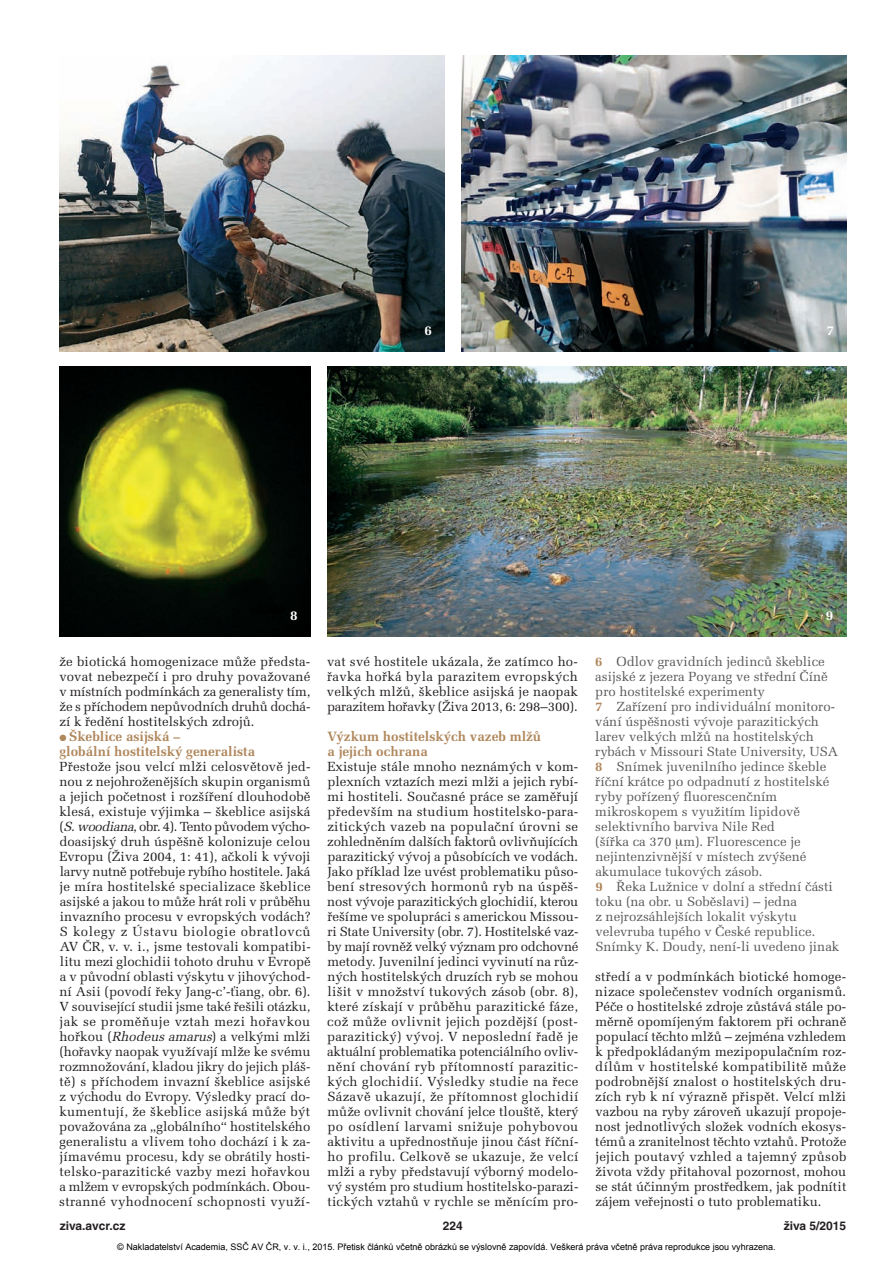
<style>
.page{position:relative;width:893px;height:1263px;background:#fff}
.page>*{position:absolute;margin:0;border:0;box-sizing:border-box;transform-origin:0 0}
.t1{font:700 13.5px/15px "Melior CE";color:#b0885d}
.t2{font:700 13.5px "Melior CE";color:#fff}
.t3{font:13.2px/15px "Melior CE";color:#231f20;text-align:justify}
.t4{font:13.2px/15px "Melior CE";color:#57585a}
.t5{font:700 12px "Helvetica CE";color:#231f20}
.t6{font:9px "Arial";color:#000}
.s1{font-style:italic}
.s2{font-weight:700;color:#b0885d}
</style>
<div class="page">
<img style="left:60px;top:366px;width:250px;height:270px">
<img style="left:461px;top:55px;width:385px;height:296px">
<img style="left:60px;top:55px;width:384px;height:296px">
<img style="left:327px;top:366px;width:519px;height:270px">
<p class="t2" style="left:425px;top:325px;width:9px">6</p>
<p class="t2" style="left:826px;top:325px;width:9px">7</p>
<p class="t2" style="left:290px;top:610px;width:9px">8</p>
<p class="t3" style="left:59px;top:656px;width:253px">že biotická homogenizace může předsta&shy;vovat nebezpečí i pro druhy považované v místních podmínkách za generalisty tím, že s příchodem nepůvodních druhů dochá&shy;zí k ředění hostitelských zdrojů.</p>
<p class="t1" style="left:60px;top:731px;width:197px">● Škeblice asijská –<br>globální hostitelský generalista</p>
<p class="t3" style="left:59px;top:761px;width:253px">Přestože jsou velcí mlži celosvětově jed&shy;nou z nejohroženějších skupin organismů a jejich početnost i rozšíření dlouhodobě klesá, existuje výjimka – škeblice asijská (<span class="s1">S.woodiana</span>, obr. 4). Tento původem výcho&shy;doasijský druh úspěšně kolonizuje celou Evropu (Živa 2004, 1: 41), ačkoli k vývoji larvy nutně potřebuje rybího hostitele. Jaká je míra hostitelské specializace škeblice asijské a jakou to může hrát roli v průběhu invazního procesu v evropských vodách?<br>S kolegy z Ústavu biologie obratlovců AV ČR, v. v. i., jsme testovali kompatibi&shy;litu mezi glochidii tohoto druhu v Evropě a v původní oblasti výskytu v jihovýchod&shy;ní Asii (povodí řeky Jang-c’-ťiang, obr. 6).<br>V související studii jsme také řešili otázku, jak se proměňuje vztah mezi hořavkou hořkou (<span class="s1">Rhodeus amarus</span>) a velkými mlži (hořavky naopak využívají mlže ke svému rozmnožování, kladou jikry do jejich pláš&shy;tě) s příchodem invazní škeblice asijské z východu do Evropy. Výsledky prací do - kumentují, že škeblice asijská může být považována za „globálního“ hostitelského generalistu a vlivem toho dochází i k za - jímavému procesu, kdy se obrátily hosti - telsko-parazitické vazby mezi hořavkou a mlžem v evropských podmínkách. Obou&shy;stranné vyhodnocení schopnosti využí-</p>
<p class="t3" style="left:327px;top:656px;width:253px">vat své hostitele ukázala, že zatímco ho - řavka hořká byla parazitem evropských velkých mlžů, škeblice asijská je naopak parazitem hořavky (Živa 2013, 6: 298–300).</p>
<p class="t1" style="left:327px;top:731px;width:215px">Výzkum hostitelských vazeb mlžů a jejich ochrana</p>
<p class="t3" style="left:327px;top:761px;width:253px">Existuje stále mnoho neznámých v kom&shy;plexních vztazích mezi mlži a jejich rybí&shy;mi hostiteli. Současné práce se zaměřují především na studium hostitelsko-para&shy;zitických vazeb na populační úrovni se zohledněním dalších faktorů ovlivňujících parazitický vývoj a působících ve vodách.<br>Jako příklad lze uvést problematiku půso&shy;bení stresových hormonů ryb na úspěš&shy;nost vývoje parazitických glochidií, kterou řešíme ve spolupráci s americkou Missou - ri State University (obr. 7). Hostitelské vaz&shy;by mají rovněž velký význam pro odchovné metody. Juvenilní jedinci vyvinutí na růz&shy;ných hostitelských druzích ryb se mohou lišit v množství tukových zásob (obr. 8), které získají v průběhu parazitické fáze, což může ovlivnit jejich pozdější (post - parazitický) vývoj. V neposlední řadě je aktuální problematika potenciálního ovliv&shy;nění chování ryb přítomností parazitic&shy;kých glochidií. Výsledky studie na řece Sázavě ukazují, že přítomnost glochidií může ovlivnit chování jelce tlouště, který po osídlení larvami snižuje pohybovou aktivitu a upřednostňuje jinou část říční&shy;ho profilu. Celkově se ukazuje, že velcí mlži a ryby představují výborný modelo&shy;vý systém pro studium hostitelsko-parazi&shy;tických vztahů v rychle se měnícím pro-</p>
<p class="t2" style="left:826px;top:610px;width:9px">9</p>
<p class="t4" style="left:595px;top:656px;width:245px"><span class="s2">6</span> Odlov gravidních jedinců škeblice asijské z jezera Poyang ve střední Číně pro hostitelské experimenty<br><span class="s2">7</span> Zařízení pro individuální monitoro&shy;vání úspěšnosti vývoje parazitických larev velkých mlžů na hostitelských rybách v Missouri State University, USA <span class="s2">8</span> Snímek juvenilního jedince škeble říční krátce po odpadnutí z hostitelské ryby pořízený fluorescenčním mikroskopem s využitím lipidově selektivního barviva Nile Red<br>(šířka ca 370 m). Fluorescence je nejintenzivnější v místech zvýšené akumulace tukových zásob.<br><span class="s2">9</span> Řeka Lužnice v dolní a střední části toku (na obr. u Soběslavi) – jedna<br>z nejrozsáhlejších lokalit výskytu velevruba tupého v České republice.<br>Snímky K. Doudy, není-li uvedeno jinak</p>
<p class="t3" style="left:595px;top:971px;width:253px">středí a v podmínkách biotické homoge&shy;nizace společenstev vodních organismů.<br>Péče o hostitelské zdroje zůstává stále po - měrně opomíjeným faktorem při ochraně populací těchto mlžů – zejména vzhledem k předpokládaným mezipopulačním roz&shy;dílům v hostitelské kompatibilitě může podrobnější znalost o hostitelských dru&shy;zích ryb k ní výrazně přispět. Velcí mlži vazbou na ryby zároveň ukazují propoje&shy;nost jednotlivých složek vodních ekosys - témů a zranitelnost těchto vztahů. Protože jejich poutavý vzhled a tajemný způsob života vždy přitahoval pozornost, mohou se stát účinným prostředkem, jak podnítit zájem veřejnosti o tuto problematiku.</p>
<p class="t5" style="left:60px;top:1221px;width:67px">ziva.avcr.cz</p>
<p class="t5" style="left:443px;top:1221px;width:22px">224</p>
<p class="t5" style="left:784px;top:1221px;width:64px">živa 5/2015</p>
<p class="t6" style="left:117px;top:1241px;width:660px">© Nakladatelství Academia, SSČ AV ČR, v. v. i., 2015. Přetisk článků včetně obrázků se výslovně zapovídá. Veškerá práva včetně práva reprodukce jsou vyhrazena.</p>
</div>
